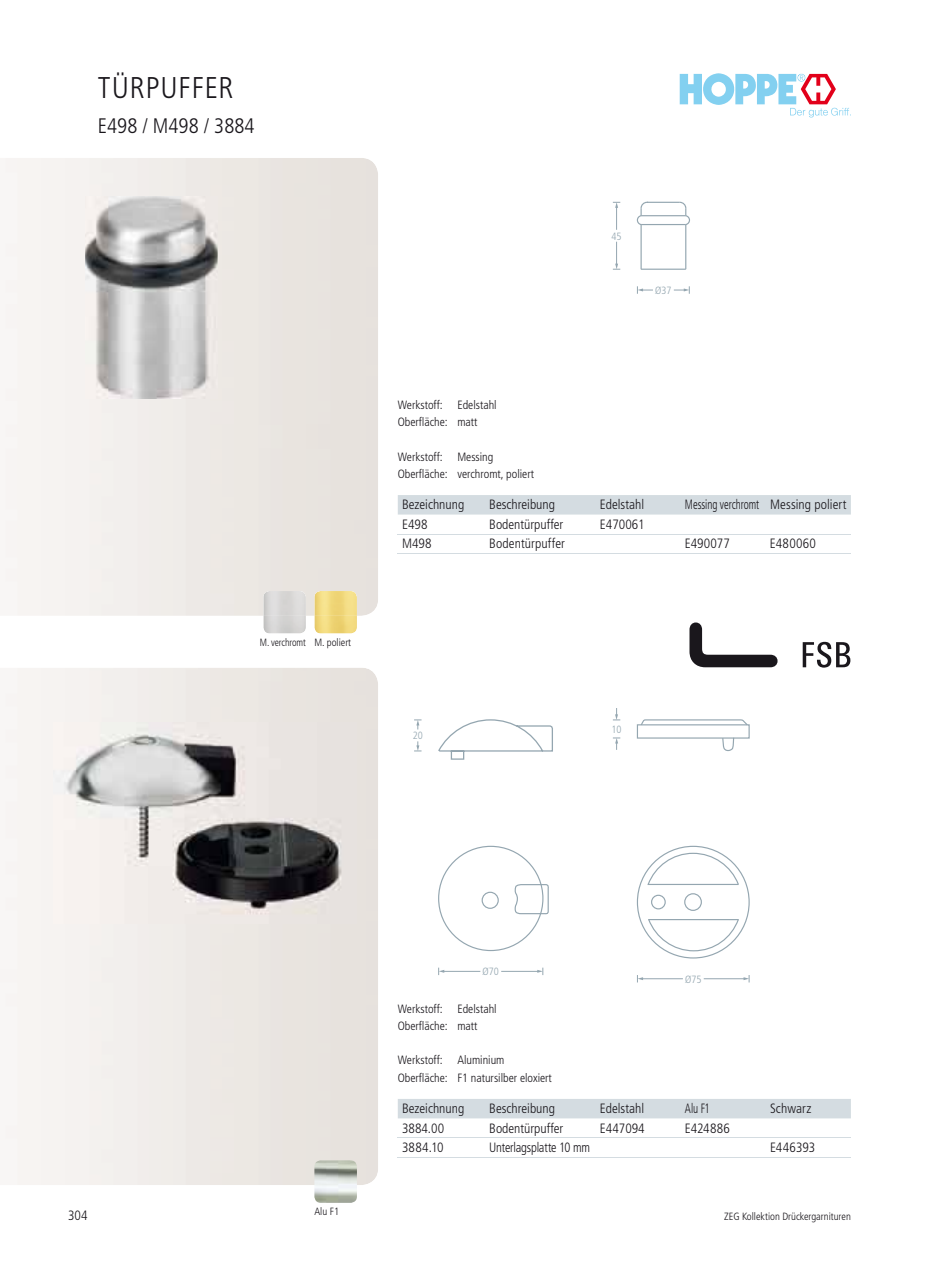
<style>
.page{position:relative;width:936px;height:1263px;background:#fff}
.page>*{position:absolute;margin:0;border:0;box-sizing:border-box;transform-origin:0 0}
.t1{font:300 condensed 30px "Frutiger";letter-spacing:.03em;color:#1a171c}
.t2{font:300 condensed 21px "Frutiger";color:#1a171c}
.t3{font:300 condensed 13.5px "Frutiger";color:#1a171c}
.t4{font:300 condensed 13.5px "Frutiger";color:#1a171c;scale:.81 1}
.t5{font:300 condensed 13.5px "Frutiger";color:#1a171c;scale:.93 1}
.t6{font:300 condensed 13.5px "Frutiger";letter-spacing:.02em;color:#1a171c}
.t7{font:300 condensed 12px/17.2px "Frutiger";color:#1a171c}
.t8{font:300 condensed 10.5px "Frutiger";color:#1a171c}
.t9{font:300 condensed 10.5px "Frutiger";color:#1a171c;scale:.93 1}
.t10{font:300 condensed 10.5px "Frutiger";color:#94a6b0}
</style>
<div class="page">
<img style="left:85px;top:197px;width:132px;height:201px">
<img style="left:53px;top:722px;width:303px;height:202px">
<img style="left:314px;top:1160px;width:43px;height:43px;border-radius:6px">
<img style="left:314px;top:591px;width:43px;height:42px">
<img style="left:263px;top:591px;width:43px;height:42px">
<div style="left:398px;top:495px;width:452px;height:19px;background:#d4dce1"></div>
<hr style="left:398px;top:534px;width:452px;height:1px;background:#d4dce1">
<hr style="left:398px;top:553px;width:452px;height:1px;background:#d4dce1">
<div style="left:398px;top:1099px;width:452px;height:19px;background:#d4dce1"></div>
<hr style="left:398px;top:1138px;width:452px;height:1px;background:#d4dce1">
<hr style="left:398px;top:1157px;width:452px;height:1px;background:#d4dce1">
<svg style="left:637px;top:286px;width:16px;height:8px"></svg>
<svg style="left:674px;top:286px;width:15px;height:8px"></svg>
<svg style="left:612px;top:242px;width:8px;height:28px"></svg>
<svg style="left:612px;top:202px;width:8px;height:28px"></svg>
<hr style="left:641px;top:269px;width:44px;height:1px;background:#94a6b0">
<hr style="left:641px;top:224px;width:44px;height:1px;background:#94a6b0">
<hr style="left:641px;top:215px;width:44px;height:1px;background:#94a6b0">
<hr style="left:647px;top:202px;width:32px;height:1px;background:#94a6b0">
<hr style="left:685px;top:225px;width:1px;height:44px;background:#94a6b0">
<hr style="left:640px;top:225px;width:1px;height:44px;background:#94a6b0">
<svg style="left:678px;top:201px;width:12px;height:25px"></svg>
<svg style="left:636px;top:201px;width:12px;height:25px"></svg>
<hr style="left:501px;top:971px;width:37px;height:1px;background:#94a6b0">
<svg style="left:537px;top:968px;width:6px;height:7px"></svg>
<hr style="left:443px;top:971px;width:37px;height:1px;background:#94a6b0">
<svg style="left:438px;top:968px;width:6px;height:7px"></svg>
<hr style="left:703px;top:978px;width:41px;height:1px;background:#94a6b0">
<svg style="left:743px;top:975px;width:6px;height:7px"></svg>
<hr style="left:642px;top:978px;width:40px;height:1px;background:#94a6b0">
<svg style="left:637px;top:975px;width:6px;height:7px"></svg>
<svg style="left:414px;top:741px;width:7px;height:10px"></svg>
<svg style="left:414px;top:719px;width:7px;height:10px"></svg>
<svg style="left:613px;top:708px;width:7px;height:12px"></svg>
<svg style="left:613px;top:737px;width:7px;height:13px"></svg>
<svg style="left:438px;top:719px;width:115px;height:41px"></svg>
<svg style="left:647px;top:919px;width:92px;height:33px"></svg>
<hr style="left:648px;top:919px;width:90px;height:1px;background:#94a6b0">
<div style="left:684px;top:893px;width:18px;height:18px;border:1px solid #94a6b0;border-radius:50%"></div>
<svg style="left:636px;top:719px;width:114px;height:191px"></svg>
<div style="left:481px;top:892px;width:18px;height:17px;border:1px solid #94a6b0;border-radius:50%"></div>
<svg style="left:514px;top:883px;width:35px;height:32px"></svg>
<svg style="left:679px;top:73px;width:170px;height:45px"></svg>
<svg style="left:802px;top:642px;width:48px;height:26px"></svg>
<svg style="left:689px;top:622px;width:88px;height:45px"></svg>
<h1 class="t1" style="left:98px;top:76px;width:137px">TÜRPUFFER</h1>
<h2 class="t2" style="left:98px;top:117px;width:158px">E498 / M498 / 3884</h2>
<p class="t9" style="left:260px;top:638px;width:100px">M. verchromt M. poliert</p>
<p class="t7" style="left:398px;top:397px;width:100px">Werkstoff: Edelstahl<br>Oberfläche: matt</p>
<p class="t7" style="left:398px;top:449px;width:138px">Werkstoff: Messing<br>Oberfläche: verchromt, poliert</p>
<p class="t10" style="left:611px;top:232px;width:12px">45</p>
<p class="t10" style="left:655px;top:286px;width:18px">Ø37</p>
<p class="t3" style="left:402px;top:499px;width:64px">Bezeichnung</p>
<p class="t3" style="left:489px;top:499px;width:67px">Beschreibung</p>
<p class="t3" style="left:600px;top:499px;width:46px">Edelstahl</p>
<p class="t4" style="left:685px;top:499px;width:201px">Messing verchromt Messing poliert</p>
<p class="t3" style="left:402px;top:519px;width:27px">E498</p>
<p class="t3" style="left:489px;top:519px;width:76px">Bodentürpuffer</p>
<p class="t3" style="left:600px;top:519px;width:46px">E470061</p>
<p class="t3" style="left:402px;top:538px;width:31px">M498</p>
<p class="t3" style="left:489px;top:538px;width:77px">Bodentürpuffer</p>
<p class="t3" style="left:685px;top:538px;width:46px">E490077</p>
<p class="t6" style="left:770px;top:538px;width:48px">E480060</p>
<p class="t10" style="left:413px;top:731px;width:12px">20</p>
<p class="t10" style="left:611px;top:725px;width:12px">10</p>
<p class="t10" style="left:482px;top:967px;width:18px">Ø70</p>
<p class="t7" style="left:398px;top:1001px;width:100px">Werkstoff: Edelstahl<br>Oberfläche: matt</p>
<p class="t7" style="left:398px;top:1052px;width:156px">Werkstoff: Aluminium<br>Oberfläche: F1 natursilber eloxiert</p>
<p class="t10" style="left:685px;top:975px;width:18px">Ø75</p>
<p class="t3" style="left:402px;top:1103px;width:64px">Bezeichnung</p>
<p class="t3" style="left:489px;top:1103px;width:67px">Beschreibung</p>
<p class="t3" style="left:600px;top:1103px;width:46px">Edelstahl</p>
<p class="t4" style="left:685px;top:1103px;width:32px">Alu F1</p>
<p class="t3" style="left:770px;top:1103px;width:43px">Schwarz</p>
<p class="t3" style="left:402px;top:1123px;width:44px">3884.00</p>
<p class="t3" style="left:489px;top:1123px;width:76px">Bodentürpuffer</p>
<p class="t3" style="left:600px;top:1123px;width:46px">E447094</p>
<p class="t3" style="left:685px;top:1123px;width:46px">E424886</p>
<p class="t3" style="left:402px;top:1142px;width:43px">3884.10</p>
<p class="t5" style="left:489px;top:1142px;width:110px">Unterlagsplatte 10 mm</p>
<p class="t3" style="left:770px;top:1142px;width:47px">E446393</p>
<p class="t8" style="left:314px;top:1207px;width:26px">Alu F1</p>
<p class="t3" style="left:68px;top:1209px;width:21px">304</p>
<p class="t8" style="left:724px;top:1212px;width:128px">ZEG Kollektion Drückergarnituren</p>
</div>
